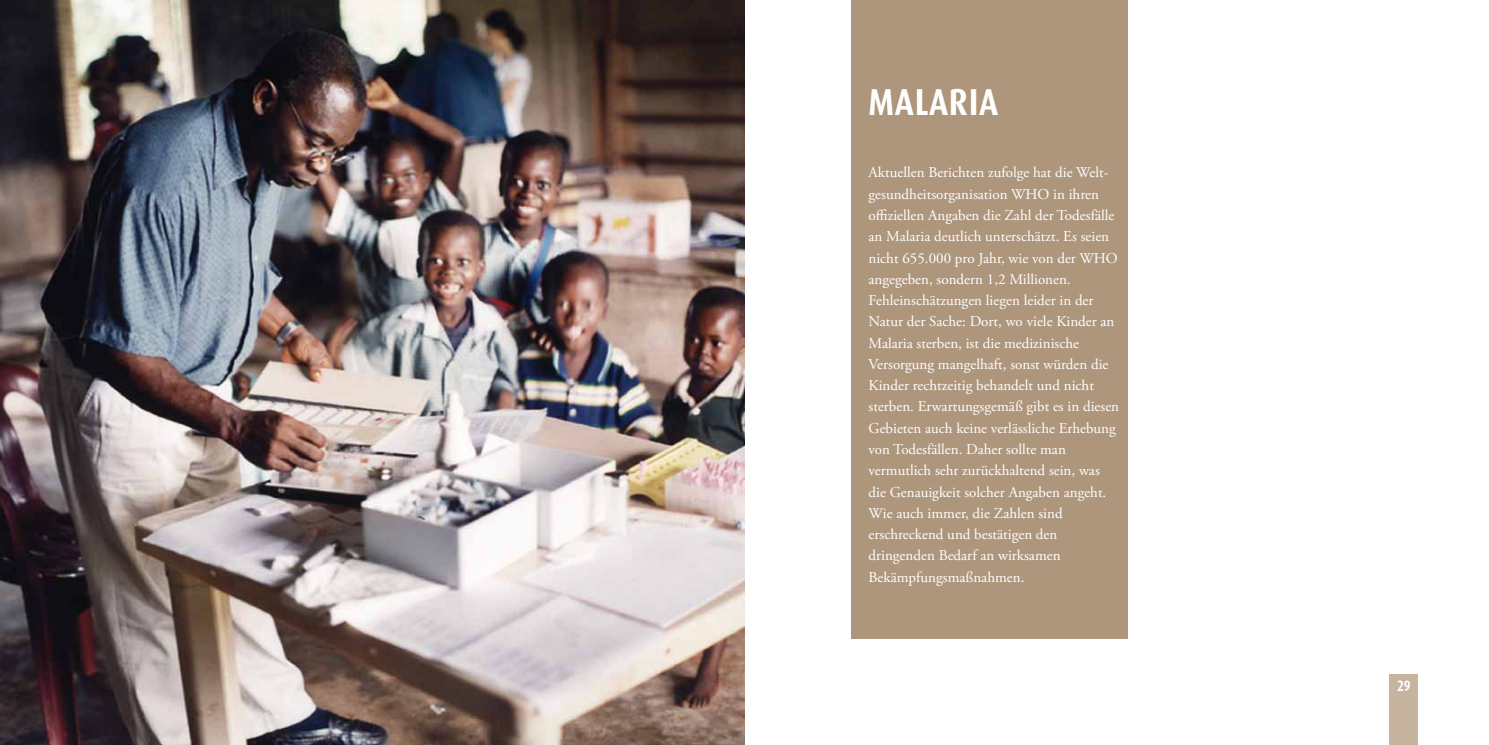
<style>
.page{position:relative;width:1489px;height:745px;background:#fff}
.page>*{position:absolute;margin:0;border:0;box-sizing:border-box;transform-origin:0 0}
.t1{font:700 37.5px "Dax Condensed";color:#fff}
.t2{font:15px/21.2px "Adobe Garamond Pro";color:#fff}
.t3{font:700 15px "Dax Condensed";color:#fff}
</style>
<div class="page">
<img style="left:0;top:0;width:744px;height:744px">
<div style="left:1389px;top:673px;width:28px;height:71px;background:#c7b49f"></div>
<div style="left:850px;top:0;width:277px;height:638px;background:#ae967c"></div>
<h1 class="t1" style="left:868px;top:81px;width:129px">MALARIA</h1>
<p class="t2" style="left:868px;top:162px;width:252px">Aktuellen Berichten zufolge hat die Welt&shy;gesundheitsorganisation WHO in ihren offiziellen Angaben die Zahl der Todesfälle an Malaria deutlich unterschätzt. Es seien nicht 655.000 pro Jahr, wie von der WHO angegeben, sondern 1,2 Millionen.<br>Fehleinschätzungen liegen leider in der Natur der Sache: Dort, wo viele Kinder an Malaria sterben, ist die medizinische Versorgung mangelhaft, sonst würden die Kinder rechtzeitig behandelt und nicht sterben. Erwartungsgemäß gibt es in diesen Gebieten auch keine verlässliche Erhebung von Todesfällen. Daher sollte man vermutlich sehr zurückhaltend sein, was die Genauigkeit solcher Angaben angeht.<br>Wie auch immer, die Zahlen sind erschreckend und bestätigen den dringenden Bedarf an wirksamen Bekämpfungsmaßnahmen.</p>
<p class="t3" style="left:1396px;top:677px;width:15px">29</p>
</div>
